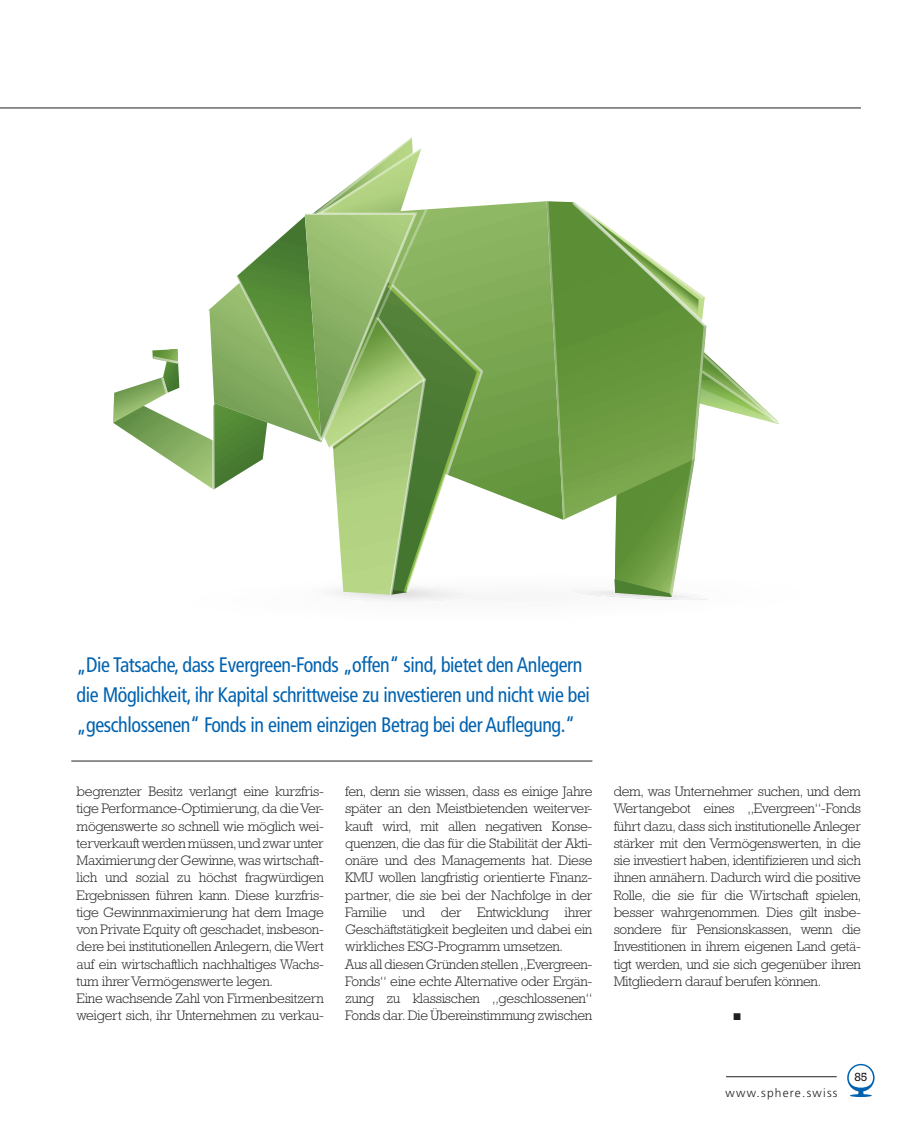
<style>
.page{position:relative;width:915px;height:1140px;background:#fff}
.page>*{position:absolute;margin:0;border:0;box-sizing:border-box;transform-origin:0 0}
.t1{font:condensed 21px/30px "Frutiger LT";letter-spacing:-.02em;color:#0162b0;scale:.95 1}
.t2{font:300 13.95px/17.2px "Rockwell";letter-spacing:-.02em;color:#231f20;text-align:justify}
.t3{font:300 12px "Frutiger LT";letter-spacing:.1em;color:#231f20}
.t4{font:12px "Rockwell";color:#231f20}
.t5{font:9.75px "Zapf Dingbats";color:#231f20}
</style>
<div class="page">
<svg style="left:113px;top:137px;width:667px;height:465px"></svg>
<hr style="left:0;top:108px;width:860px;height:1px;background:#231f20">
<hr style="left:71px;top:760px;width:521px;height:1px;background:#231f20">
<svg style="left:847px;top:1063px;width:27px;height:34px"></svg>
<hr style="left:725px;top:1076px;width:111px;height:1px;background:#231f20">
<p class="t1" style="left:77px;top:650px;width:541px">„Die Tatsache, dass Evergreen-Fonds „offen“ sind, bietet den Anlegern die Möglichkeit, ihr Kapital schrittweise zu investieren und nicht wie bei „geschlossenen“ Fonds in einem einzigen Betrag bei der Auflegung.“</p>
<p class="t2" style="left:77px;top:782px;width:249px">begrenzter Besitz verlangt eine kurzfris&shy;tige Performance-Optimierung, da die Ver&shy;mögenswerte so schnell wie möglich wei&shy;terverkauft werden müssen, und zwar unter Maximierung der Gewinne, was wirtschaft&shy;lich und sozial zu höchst fragwürdigen Ergebnissen führen kann. Diese kurzfris&shy;tige Gewinnmaximierung hat dem Image von Private Equity oft geschadet, insbeson&shy;dere bei institutionellen Anlegern, die Wert auf ein wirtschaftlich nachhaltiges Wachs&shy;tum ihrer Vermögenswerte legen.</p>
<p class="t2" style="left:77px;top:989px;width:249px">Eine wachsende Zahl von Firmenbesitzern weigert sich, ihr Unternehmen zu verkau-</p>
<p class="t2" style="left:345px;top:782px;width:249px">fen, denn sie wissen, dass es einige Jahre später an den Meistbietenden weiterver&shy;kauft wird, mit allen negativen Konse&shy;quenzen, die das für die Stabilität der Akti&shy;onäre und des Managements hat. Diese KMU wollen langfristig orientierte Finanz&shy;partner, die sie bei der Nachfolge in der Familie und der Entwicklung ihrer Geschäftstätigkeit begleiten und dabei ein wirkliches ESG-Programm umsetzen.</p>
<p class="t2" style="left:345px;top:955px;width:249px">Aus all diesen Gründen stellen „Evergreen-Fonds“ eine echte Alternative oder Ergän&shy;zung zu klassischen „geschlossenen“ Fonds dar. Die Übereinstimmung zwischen</p>
<p class="t2" style="left:613px;top:782px;width:249px">dem, was Unternehmer suchen, und dem Wertangebot eines „Evergreen“-Fonds führt dazu, dass sich institutionelle Anleger stärker mit den Vermögenswerten, in die sie investiert haben, identifizieren und sich ihnen annähern. Dadurch wird die positive Rolle, die sie für die Wirtschaft spielen, besser wahrgenommen. Dies gilt insbe&shy;sondere für Pensionskassen, wenn die Investitionen in ihrem eigenen Land getä&shy;tigt werden, und sie sich gegenüber ihren Mitgliedern darauf berufen können.</p>
<p class="t5" style="left:733px;top:1012px;width:9px">■</p>
<p class="t3" style="left:725px;top:1086px;width:113px">www.sphere.swiss</p>
<p class="t4" style="left:854px;top:1070px;width:15px">85</p>
</div>
